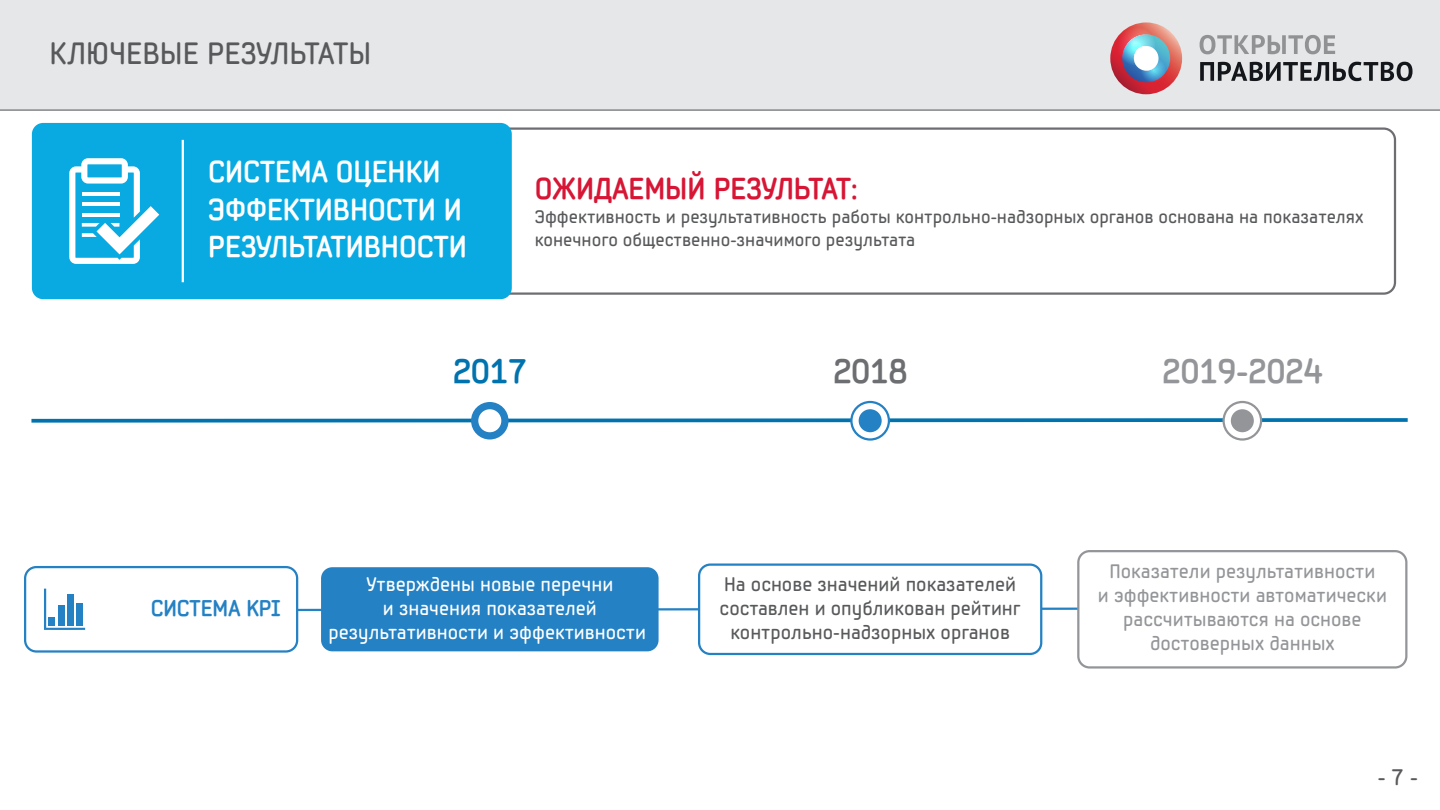
<style>
.page{position:relative;width:1440px;height:810px;background:#fff}
.page>*{position:absolute;margin:0;border:0;box-sizing:border-box;transform-origin:0 0}
.t1{font:700 33.75px "Samsung Imagination Cyr";color:#939598}
.t2{font:700 33.75px "Samsung Imagination Cyr";color:#0073ae}
.t3{font:700 33.75px "Samsung Imagination Cyr";color:#6d6e71}
.t4{font:30.75px "Samsung Imagination Cyr";color:#58595b}
.t5{font:700 30px/37.5px "Samsung Imagination Cyr";color:#fff}
.t6{font:700 30px "Samsung Imagination Cyr";color:#d71635}
.t7{font:700 22.5px "Samsung Imagination Cyr";color:#2481c4}
.t8{font:22.5px "Samsung Imagination Cyr";color:#58595b}
.t9{font:19.5px/24px "Samsung Imagination Cyr";color:#939598;text-align:center}
.t10{font:19.5px/24px "Samsung Imagination Cyr";color:#58595b;text-align:center}
.t11{font:19.5px/24px "Samsung Imagination Cyr";color:#fff;text-align:center}
.t12{font:18px/22.5px "Samsung Imagination Cyr";color:#58595b}
</style>
<div class="page">
<svg style="left:31px;top:416px;width:1377px;height:7px"></svg>
<svg style="left:298px;top:606px;width:779px;height:6px"></svg>
<div style="left:24px;top:566px;width:274px;height:87px;border:2px solid #2481c4;border-radius:11px"></div>
<div style="left:0;top:0;width:1440px;height:110px;background:#e6e7e8"></div>
<hr style="left:0;top:110px;width:1440px;height:1px;background:#58595b">
<svg style="left:1110px;top:22px;width:72px;height:72px;background:#d54f51"></svg>
<svg style="left:1122px;top:34px;width:48px;height:48px"></svg>
<svg style="left:1134px;top:46px;width:25px;height:25px"></svg>
<svg style="left:1200px;top:35px;width:135px;height:19px"></svg>
<svg style="left:1200px;top:62px;width:213px;height:19px"></svg>
<svg style="left:1117px;top:27px;width:39px;height:39px"></svg>
<svg style="left:1127px;top:35px;width:12px;height:12px"></svg>
<svg style="left:1140px;top:57px;width:26px;height:26px"></svg>
<div style="left:44px;top:127px;width:1352px;height:168px;border:2px solid #6d6e71;border-radius:11px"></div>
<div style="left:32px;top:123px;width:480px;height:176px;background:#09aae1;border-radius:11px"></div>
<svg style="left:69px;top:158px;width:90px;height:106px"></svg>
<hr style="left:182px;top:140px;width:2px;height:142px;background:#fff">
<div style="left:471px;top:402px;width:38px;height:38px;background:#2481c4;border-radius:50%"></div>
<svg style="left:1224px;top:402px;width:37px;height:38px"></svg>
<div style="left:1222px;top:401px;width:40px;height:40px;border:2px solid #939598;border-radius:50%"></div>
<div style="left:699px;top:565px;width:342px;height:89px;background:#fff;border-radius:11px"></div>
<div style="left:698px;top:563px;width:344px;height:92px;border:2px solid #2481c4;border-radius:11px"></div>
<div style="left:1231px;top:409px;width:23px;height:23px;background:#939598;border-radius:50%"></div>
<div style="left:321px;top:567px;width:338px;height:84px;background:#2481c4;border-radius:11px"></div>
<svg style="left:851px;top:402px;width:38px;height:38px"></svg>
<div style="left:850px;top:401px;width:40px;height:40px;border:2px solid #2481c4;border-radius:50%"></div>
<div style="left:859px;top:409px;width:23px;height:23px;background:#2481c4;border-radius:50%"></div>
<div style="left:478px;top:409px;width:23px;height:23px;background:#fff;border-radius:50%"></div>
<div style="left:1077px;top:550px;width:330px;height:119px;border:2px solid #939598;border-radius:11px"></div>
<svg style="left:44px;top:589px;width:41px;height:41px"></svg>
<div style="left:49px;top:617px;width:6px;height:8px;background:#2481c4"></div>
<div style="left:76px;top:603px;width:7px;height:22px;background:#2481c4"></div>
<div style="left:58px;top:605px;width:7px;height:20px;background:#2481c4"></div>
<div style="left:67px;top:594px;width:7px;height:31px;background:#2481c4"></div>
<h2 class="t4" style="left:50px;top:33px;width:323px">КЛЮЧЕВЫЕ РЕЗУЛЬТАТЫ</h2>
<h3 class="t5" style="left:208px;top:153px;width:260px">СИСТЕМА ОЦЕНКИ<br>ЭФФЕКТИВНОСТИ И<br>РЕЗУЛЬТАТИВНОСТИ</h3>
<h3 class="t6" style="left:535px;top:169px;width:324px">ОЖИДАЕМЫЙ РЕЗУЛЬТАТ:</h3>
<p class="t12" style="left:535px;top:206px;width:830px">Эффективность и результативность работы контрольно-надзорных органов основана на показателях конечного общественно-значимого результата</p>
<h1 class="t2" style="left:453px;top:349px;width:76px">2017</h1>
<h1 class="t3" style="left:833px;top:349px;width:76px">2018</h1>
<h1 class="t1" style="left:1162px;top:349px;width:162px">2019-2024</h1>
<p class="t7" style="left:151px;top:593px;width:132px">СИСТЕМА KPI</p>
<p class="t11" style="left:329px;top:572px;width:319px">Утверждены новые перечни<br>и значения показателей результативности и эффективности</p>
<p class="t10" style="left:720px;top:572px;width:303px">На основе значений показателей составлен и опубликован рейтинг контрольно-надзорных органов</p>
<p class="t9" style="left:1098px;top:559px;width:291px">Показатели результативности<br>и эффективности автоматически рассчитываются на основе достоверных данных</p>
<p class="t8" style="left:1378px;top:763px;width:42px">-7-</p>
</div>
